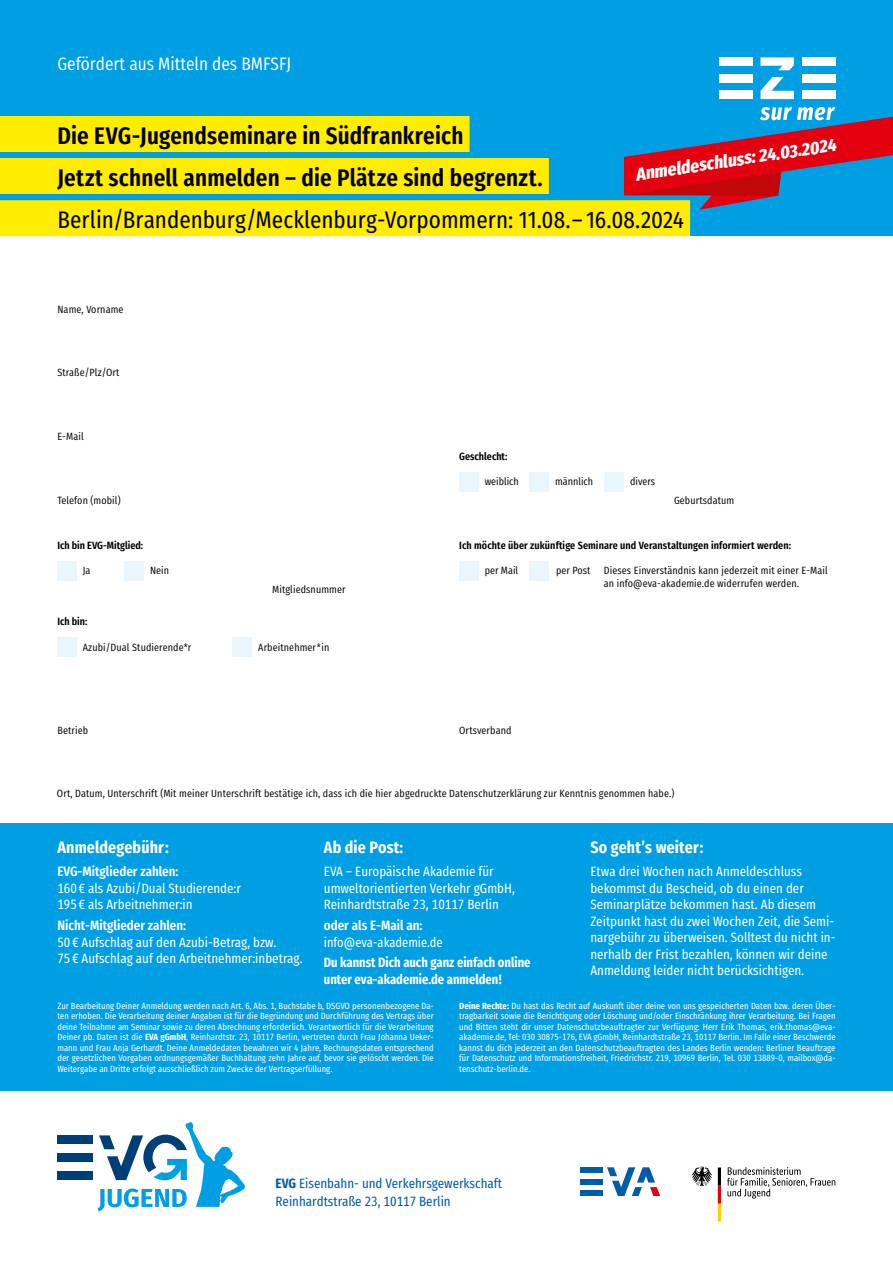
<style>
.page{position:relative;width:893px;height:1263px;background:#fff}
.page>*{position:absolute;margin:0;border:0;box-sizing:border-box;transform-origin:0 0}
.t1{font:600 24px/42px "Fira Sans Condensed";letter-spacing:.01em;color:#000}
.t2{font:24px "Fira Sans Condensed";color:#000}
.t3{font:18px "Fira Sans Condensed";color:#fff}
.t4{font:italic 800 18px "Fira Sans Condensed";color:#fff}
.t5{font:700 16.5px "Fira Sans Condensed";letter-spacing:.01em;color:#fff}
.t6{font:13.5px/16.5px "Fira Sans Condensed";color:#fff}
.t7{font:13.5px/17.2px "Fira Sans Condensed";color:#005ca9}
.t8{font:700 13.5px/16.5px "Fira Sans Condensed";color:#fff;scale:.96 1}
.t9{font:600 13.5px "Fira Sans Condensed";color:#fff}
.t10{font:13.5px "Fira Sans Condensed";color:#fff;scale:.96 1}
.t11{font:10.5px/12.8px "Fira Sans Condensed";letter-spacing:.01em;color:#000}
.t12{font:600 10.5px "Fira Sans Condensed";letter-spacing:.01em;color:#000}
.t13{font:9px/10.5px "Fira Sans Condensed";color:#fff;text-align:justify}
.s1{font-weight:700}
</style>
<div class="page">
<div style="left:0;top:0;width:893px;height:236px;background:#009ee3"></div>
<div style="left:125px;top:561px;width:19px;height:19px;background:#eaf6fe"></div>
<div style="left:530px;top:472px;width:19px;height:19px;background:#eaf6fe"></div>
<div style="left:605px;top:472px;width:19px;height:19px;background:#eaf6fe"></div>
<div style="left:233px;top:638px;width:19px;height:19px;background:#eaf6fe"></div>
<div style="left:530px;top:561px;width:19px;height:19px;background:#eaf6fe"></div>
<div style="left:57px;top:561px;width:20px;height:19px;background:#eaf6fe"></div>
<div style="left:459px;top:472px;width:19px;height:19px;background:#eaf6fe"></div>
<div style="left:57px;top:638px;width:20px;height:19px;background:#eaf6fe"></div>
<div style="left:459px;top:561px;width:19px;height:19px;background:#eaf6fe"></div>
<div style="left:0;top:823px;width:893px;height:268px;background:#009ee3"></div>
<svg style="left:727px;top:1167px;width:108px;height:31px"></svg>
<svg style="left:691px;top:1167px;width:21px;height:19px"></svg>
<svg style="left:718px;top:1167px;width:3px;height:54px"></svg>
<div style="left:580px;top:1179px;width:23px;height:5px;background:#005ca9"></div>
<div style="left:580px;top:1190px;width:23px;height:6px;background:#005ca9"></div>
<div style="left:580px;top:1167px;width:23px;height:6px;background:#005ca9"></div>
<svg style="left:607px;top:1167px;width:53px;height:29px"></svg>
<div style="left:719px;top:57px;width:33px;height:9px;background:#fff"></div>
<div style="left:719px;top:74px;width:33px;height:8px;background:#fff"></div>
<div style="left:719px;top:91px;width:33px;height:8px;background:#fff"></div>
<div style="left:802px;top:57px;width:34px;height:9px;background:#fff"></div>
<div style="left:802px;top:74px;width:34px;height:8px;background:#fff"></div>
<div style="left:802px;top:91px;width:34px;height:8px;background:#fff"></div>
<svg style="left:760px;top:57px;width:34px;height:13px"></svg>
<svg style="left:760px;top:77px;width:34px;height:22px"></svg>
<div style="left:0;top:116px;width:470px;height:36px;background:#ffed00"></div>
<div style="left:0;top:158px;width:549px;height:36px;background:#ffed00"></div>
<div style="left:57px;top:1135px;width:36px;height:9px;background:#003e77"></div>
<div style="left:57px;top:1153px;width:36px;height:9px;background:#003e77"></div>
<div style="left:57px;top:1171px;width:36px;height:9px;background:#003e77"></div>
<svg style="left:98px;top:1122px;width:147px;height:89px"></svg>
<div style="left:0;top:200px;width:690px;height:36px;background:#ffed00"></div>
<svg style="left:624px;top:107px;width:269px;height:103px"></svg>
<h2 class="t3" style="left:57px;top:47px;width:235px">Gefördert aus Mitteln des BMFSFJ</h2>
<h1 class="t1" style="left:57px;top:112px;width:487px">Die EVG-Jugendseminare in Südfrankreich<br>Jetzt schnell anmelden – die Plätze sind begrenzt.</h1>
<h1 class="t2" style="left:57px;top:197px;width:628px">Berlin/Brandenburg/Mecklenburg-Vorpommern: 11.08.– 16.08.2024</h1>
<h2 class="t4" style="left:633px;top:157px;width:203px;rotate:-8deg">Anmeldeschluss: 24.03.2024</h2>
<p class="t11" style="left:57px;top:301px;width:68px">Name, Vorname</p>
<p class="t11" style="left:57px;top:365px;width:64px">Straße/Plz/Ort</p>
<p class="t11" style="left:57px;top:429px;width:28px">E-Mail</p>
<p class="t12" style="left:459px;top:447px;width:50px">Geschlecht:</p>
<p class="t11" style="left:485px;top:474px;width:36px">weiblich</p>
<p class="t11" style="left:555px;top:474px;width:40px">männlich</p>
<p class="t11" style="left:630px;top:474px;width:26px">divers</p>
<p class="t11" style="left:57px;top:493px;width:65px">Telefon (mobil)</p>
<p class="t11" style="left:674px;top:493px;width:62px">Geburtsdatum</p>
<p class="t12" style="left:57px;top:536px;width:87px">Ich bin EVG-Mitglied:</p>
<p class="t12" style="left:459px;top:536px;width:333px">Ich möchte über zukünftige Seminare und Veranstaltungen informiert werden:</p>
<p class="t11" style="left:604px;top:563px;width:225px">Dieses Einverständnis kann jederzeit mit einer E-Mail an info@eva-akademie.de widerrufen werden.</p>
<p class="t11" style="left:150px;top:563px;width:20px">Nein</p>
<p class="t11" style="left:485px;top:563px;width:35px">per Mail</p>
<p class="t11" style="left:83px;top:563px;width:9px">Ja</p>
<p class="t11" style="left:556px;top:563px;width:36px">per Post</p>
<p class="t11" style="left:272px;top:582px;width:75px">Mitgliedsnummer</p>
<p class="t12" style="left:57px;top:612px;width:32px">Ich bin:</p>
<p class="t11" style="left:83px;top:639px;width:110px">Azubi/Dual Studierende*r</p>
<p class="t11" style="left:57px;top:722px;width:32px">Betrieb</p>
<p class="t11" style="left:258px;top:639px;width:73px">Arbeitnehmer*in</p>
<p class="t11" style="left:459px;top:722px;width:54px">Ortsverband</p>
<p class="t11" style="left:57px;top:786px;width:619px">Ort, Datum, Unterschrift (Mit meiner Unterschrift bestätige ich, dass ich die hier abgedruckte Datenschutzerklärung zur Kenntnis genommen habe.)</p>
<h3 class="t5" style="left:57px;top:832px;width:113px">Anmeldegebühr:</h3>
<h3 class="t9" style="left:57px;top:859px;width:123px">EVG-Mitglieder zahlen:</h3>
<h3 class="t6" style="left:57px;top:878px;width:185px">160 € als Azubi/Dual Studierende:r<br>195 € als Arbeitnehmer:in</h3>
<h3 class="t9" style="left:57px;top:913px;width:130px">Nicht-Mitglieder zahlen:</h3>
<h3 class="t6" style="left:57px;top:932px;width:247px">50 € Aufschlag auf den Azubi-Betrag, bzw.<br>75 € Aufschlag auf den Arbeitnehmer:inbetrag.</h3>
<h3 class="t5" style="left:324px;top:832px;width:81px">Ab die Post:</h3>
<h3 class="t6" style="left:324px;top:862px;width:193px">EVA – Europäische Akademie für umweltorientierten Verkehr gGmbH,<br>Reinhardtstraße 23, 10117 Berlin</h3>
<h3 class="t9" style="left:324px;top:913px;width:100px">oder als E-Mail an:</h3>
<h3 class="t10" style="left:324px;top:929px;width:125px">info@eva-akademie.de</h3>
<h3 class="t8" style="left:324px;top:953px;width:217px">Du kannst Dich auch ganz einfach online unter eva-akademie.de anmelden!</h3>
<h3 class="t5" style="left:590px;top:832px;width:115px">So geht’s weiter:</h3>
<p class="t6" style="left:590px;top:862px;width:247px">Etwa drei Wochen nach Anmeldeschluss bekommst du Bescheid, ob du einen der Seminarplätze bekommen hast. Ab diesem Zeitpunkt hast du zwei Wochen Zeit, die Semi&shy;nargebühr zu überweisen. Solltest du nicht in&shy;nerhalb der Frist bezahlen, können wir deine Anmeldung leider nicht berücksichtigen.</p>
<p class="t13" style="left:57px;top:999px;width:378px">Zur Bearbeitung Deiner Anmeldung werden nach Art. 6, Abs. 1, Buchstabe b, DSGVO personenbezogene Da&shy;ten erhoben. Die Verarbeitung deiner Angaben ist für die Begründung und Durchführung des Vertrags über deine Teilnahme am Seminar sowie zu deren Abrechnung erforderlich. Verantwortlich für die Verarbeitung Deiner pb. Daten ist die <span class="s1">EVA gGmbH</span>, Reinhardtstr. 23, 10117 Berlin, vertreten durch Frau Johanna Ueker&shy;mann und Frau Anja Gerhardt. Deine Anmeldedaten bewahren wir 4 Jahre, Rechnungsdaten entsprechend der gesetzlichen Vorgaben ordnungsgemäßer Buchhaltung zehn Jahre auf, bevor sie gelöscht werden. Die Weitergabe an Dritte erfolgt ausschließlich zum Zwecke der Vertragserfüllung.</p>
<p class="t13" style="left:459px;top:999px;width:378px"><span class="s1">Deine Rechte:</span> Du hast das Recht auf Auskunft über deine von uns gespeicherten Daten bzw. deren Über&shy;tragbarkeit sowie die Berichtigung oder Löschung und/oder Einschränkung ihrer Verarbeitung. Bei Fragen und Bitten steht dir unser Datenschutzbeauftragter zur Verfügung: Herr Erik Thomas, erik.thomas@eva&shy;akademie.de, Tel: 030 30875-176, EVA gGmbH, Reinhardtstraße 23, 10117 Berlin. Im Falle einer Beschwerde kannst du dich jederzeit an den Datenschutzbeauftragten des Landes Berlin wenden: Berliner Beauftrage für Datenschutz und Informationsfreiheit, Friedrichstr. 219, 10969 Berlin, Tel. 030 13889-0, mailbox@da&shy;tenschutz-berlin.de.</p>
<h3 class="t7" style="left:276px;top:1173px;width:228px"><span class="s1">EVG</span> Eisenbahn- und Verkehrsgewerkschaft<br>Reinhardtstraße 23, 10117 Berlin</h3>
</div>
